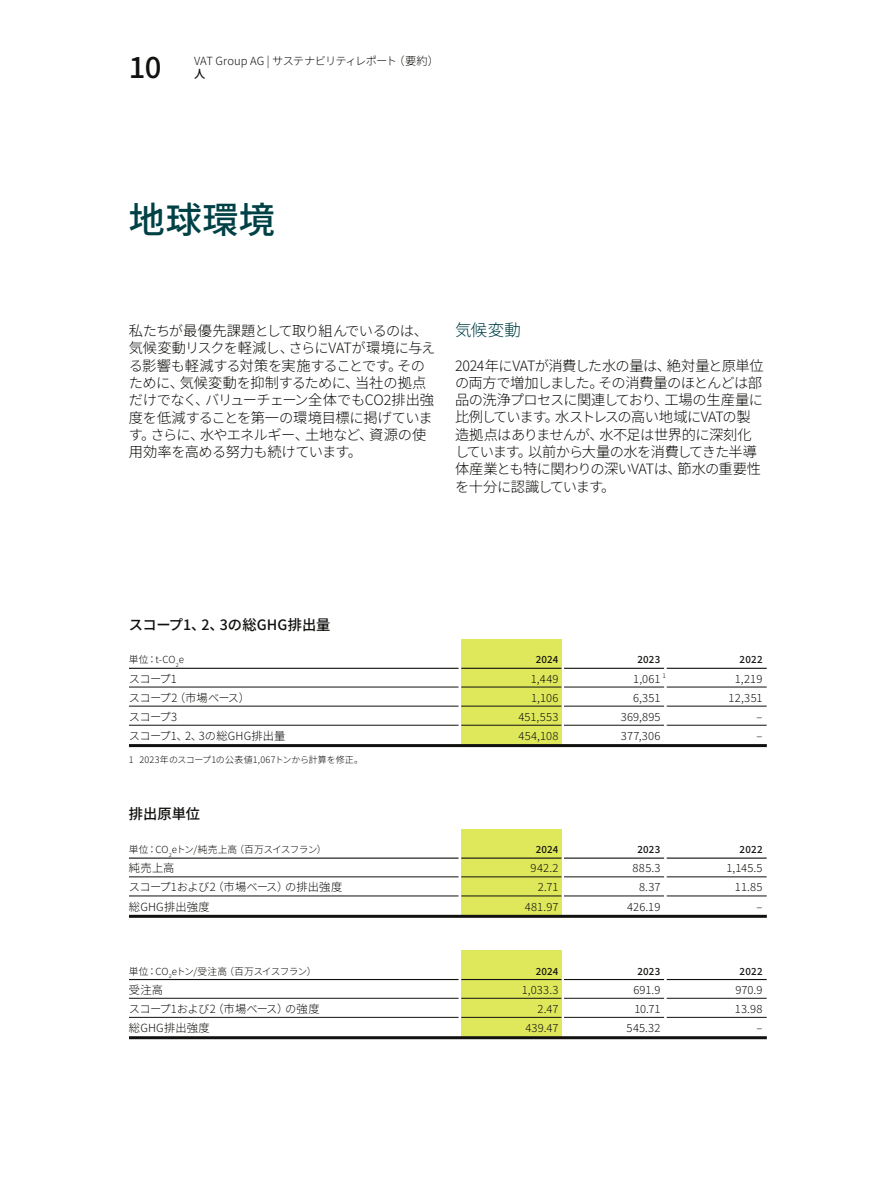
<style>
.page{position:relative;width:893px;height:1191px;background:#fff}
.page>*{position:absolute;margin:0;border:0;box-sizing:border-box;transform-origin:0 0}
.t1{font:500 36px "Noto Sans JP";color:#004146}
.t2{font:500 29.25px "Noto Sans JP";color:#11110f}
.t3{font:300 16.5px "Noto Sans JP";color:#004146}
.t4{font:300 14.25px/17.2px "Noto Sans JP";letter-spacing:-.04em;color:#11110f}
.t5{font:500 14.25px "Noto Sans JP";color:#11110f}
.t6{font:300 11.25px "Noto Sans JP";letter-spacing:.005em;color:#11110f}
.t7{font:300 11.25px "Noto Sans JP";letter-spacing:-.055em;color:#11110f}
.t8{font:300 11.25px "Noto Sans JP";letter-spacing:-.03em;color:#11110f}
.t9{font:300 11.25px "Noto Sans JP";letter-spacing:-.05em;color:#11110f}
.t10{font:500 11.25px "Noto Sans JP";color:#11110f}
.t11{font:300 9.75px "Noto Sans JP";letter-spacing:-.06em;color:#11110f}
.t12{font:500 9.75px "Noto Sans JP";letter-spacing:.02em;color:#11110f}
.t13{font:300 9px "Noto Sans JP";letter-spacing:.01em;color:#11110f}
</style>
<div class="page">
<div style="left:461px;top:639px;width:100px;height:107px;background:#dfe85b"></div>
<svg style="left:129px;top:667px;width:638px;height:2px"></svg>
<svg style="left:129px;top:687px;width:638px;height:1px"></svg>
<svg style="left:129px;top:706px;width:638px;height:1px"></svg>
<svg style="left:129px;top:725px;width:638px;height:1px"></svg>
<hr style="left:129px;top:744px;width:638px;height:3px;background:#11110f">
<div style="left:461px;top:829px;width:100px;height:86px;background:#dfe85b"></div>
<svg style="left:129px;top:857px;width:638px;height:1px"></svg>
<svg style="left:129px;top:876px;width:638px;height:1px"></svg>
<svg style="left:129px;top:895px;width:638px;height:1px"></svg>
<hr style="left:129px;top:914px;width:638px;height:3px;background:#11110f">
<div style="left:461px;top:950px;width:100px;height:86px;background:#dfe85b"></div>
<svg style="left:129px;top:979px;width:638px;height:1px"></svg>
<svg style="left:129px;top:998px;width:638px;height:1px"></svg>
<svg style="left:129px;top:1017px;width:638px;height:1px"></svg>
<hr style="left:129px;top:1036px;width:638px;height:3px;background:#11110f">
<h2 class="t2" style="left:129px;top:51px;width:34px">10</h2>
<p class="t7" style="left:194px;top:55px;width:246px">VAT Group AG | サステナビリティレポート（要約）</p>
<p class="t10" style="left:194px;top:68px;width:13px">人</p>
<h1 class="t1" style="left:129px;top:199px;width:147px">地球環境</h1>
<p class="t4" style="left:129px;top:323px;width:308px">私たちが最優先課題として取り組んでいるのは、気候変動リスクを軽減し、さらにVATが環境に与える影響も軽減する対策を実施することです。そのために、気候変動を抑制するために、当社の拠点だけでなく、バリューチェーン全体でもCO2排出強度を低減することを第一の環境目標に掲げています。さらに、水やエネルギー、土地など、資源の使用効率を高める努力も続けています。</p>
<p class="t3" style="left:455px;top:321px;width:67px">気候変動</p>
<p class="t4" style="left:455px;top:357px;width:310px">2024年にVATが消費した水の量は、絶対量と原単位の両方で増加しました。その消費量のほとんどは部品の洗浄プロセスに関連しており、工場の生産量に比例しています。水ストレスの高い地域にVATの製造拠点はありませんが、水不足は世界的に深刻化しています。以前から大量の水を消費してきた半導体産業とも特に関わりの深いVATは、節水の重要性を十分に認識しています。</p>
<p class="t5" style="left:129px;top:616px;width:203px">スコープ1、2、3の総GHG排出量</p>
<p class="t11" style="left:129px;top:654px;width:57px">単位：t-CO<sub>2</sub>e</p>
<p class="t12" style="left:536px;top:654px;width:24px">2024</p>
<p class="t12" style="left:637px;top:654px;width:24px">2023</p>
<p class="t12" style="left:740px;top:654px;width:24px">2022</p>
<p class="t6" style="left:129px;top:672px;width:50px">スコープ1</p>
<p class="t6" style="left:531px;top:672px;width:29px">1,449</p>
<p class="t6" style="left:633px;top:672px;width:34px">1,061 <sup>1</sup></p>
<p class="t6" style="left:735px;top:672px;width:29px">1,219</p>
<p class="t9" style="left:129px;top:691px;width:123px">スコープ2（市場ベース）</p>
<p class="t6" style="left:531px;top:691px;width:29px">1,106</p>
<p class="t6" style="left:633px;top:691px;width:29px">6,351</p>
<p class="t6" style="left:729px;top:691px;width:35px">12,351</p>
<p class="t6" style="left:129px;top:710px;width:50px">スコープ3</p>
<p class="t6" style="left:518px;top:710px;width:42px">451,553</p>
<p class="t6" style="left:621px;top:710px;width:41px">369,895</p>
<p class="t6" style="left:757px;top:710px;width:7px">–</p>
<p class="t6" style="left:129px;top:729px;width:158px">スコープ1、2、3の総GHG排出量</p>
<p class="t6" style="left:519px;top:729px;width:41px">454,108</p>
<p class="t6" style="left:621px;top:729px;width:41px">377,306</p>
<p class="t6" style="left:757px;top:729px;width:7px">–</p>
<p class="t13" style="left:129px;top:754px;width:236px">1 2023年のスコープ1の公表値1,067トンから計算を修正。</p>
<p class="t5" style="left:129px;top:806px;width:73px">排出原単位</p>
<p class="t11" style="left:129px;top:844px;width:199px">単位：CO<sub>2</sub>eトン/純売上高（百万スイスフラン）</p>
<p class="t12" style="left:536px;top:844px;width:24px">2024</p>
<p class="t12" style="left:637px;top:844px;width:24px">2023</p>
<p class="t12" style="left:740px;top:844px;width:24px">2022</p>
<p class="t6" style="left:129px;top:862px;width:47px">純売上高</p>
<p class="t6" style="left:531px;top:862px;width:29px">942.2</p>
<p class="t6" style="left:632px;top:862px;width:30px">885.3</p>
<p class="t6" style="left:726px;top:862px;width:38px">1,145.5</p>
<p class="t6" style="left:129px;top:881px;width:215px">スコープ1および2（市場ベース）の排出強度</p>
<p class="t6" style="left:538px;top:881px;width:22px">2.71</p>
<p class="t6" style="left:639px;top:881px;width:23px">8.37</p>
<p class="t6" style="left:735px;top:881px;width:29px">11.85</p>
<p class="t6" style="left:129px;top:900px;width:82px">総GHG排出強度</p>
<p class="t6" style="left:525px;top:900px;width:35px">481.97</p>
<p class="t6" style="left:627px;top:900px;width:35px">426.19</p>
<p class="t6" style="left:757px;top:900px;width:7px">–</p>
<p class="t11" style="left:129px;top:965px;width:189px">単位：CO<sub>2</sub>eトン/受注高（百万スイスフラン）</p>
<p class="t12" style="left:536px;top:965px;width:24px">2024</p>
<p class="t12" style="left:637px;top:965px;width:24px">2023</p>
<p class="t12" style="left:740px;top:965px;width:24px">2022</p>
<p class="t6" style="left:129px;top:983px;width:36px">受注高</p>
<p class="t6" style="left:522px;top:983px;width:38px">1,033.3</p>
<p class="t6" style="left:633px;top:983px;width:29px">691.9</p>
<p class="t6" style="left:736px;top:983px;width:28px">970.9</p>
<p class="t8" style="left:129px;top:1002px;width:192px">スコープ1および2（市場ベース）の強度</p>
<p class="t6" style="left:537px;top:1002px;width:23px">2.47</p>
<p class="t6" style="left:634px;top:1002px;width:28px">10.71</p>
<p class="t6" style="left:735px;top:1002px;width:29px">13.98</p>
<p class="t6" style="left:129px;top:1021px;width:82px">総GHG排出強度</p>
<p class="t6" style="left:525px;top:1021px;width:34px">439.47</p>
<p class="t6" style="left:626px;top:1021px;width:36px">545.32</p>
<p class="t6" style="left:757px;top:1021px;width:7px">–</p>
</div>
